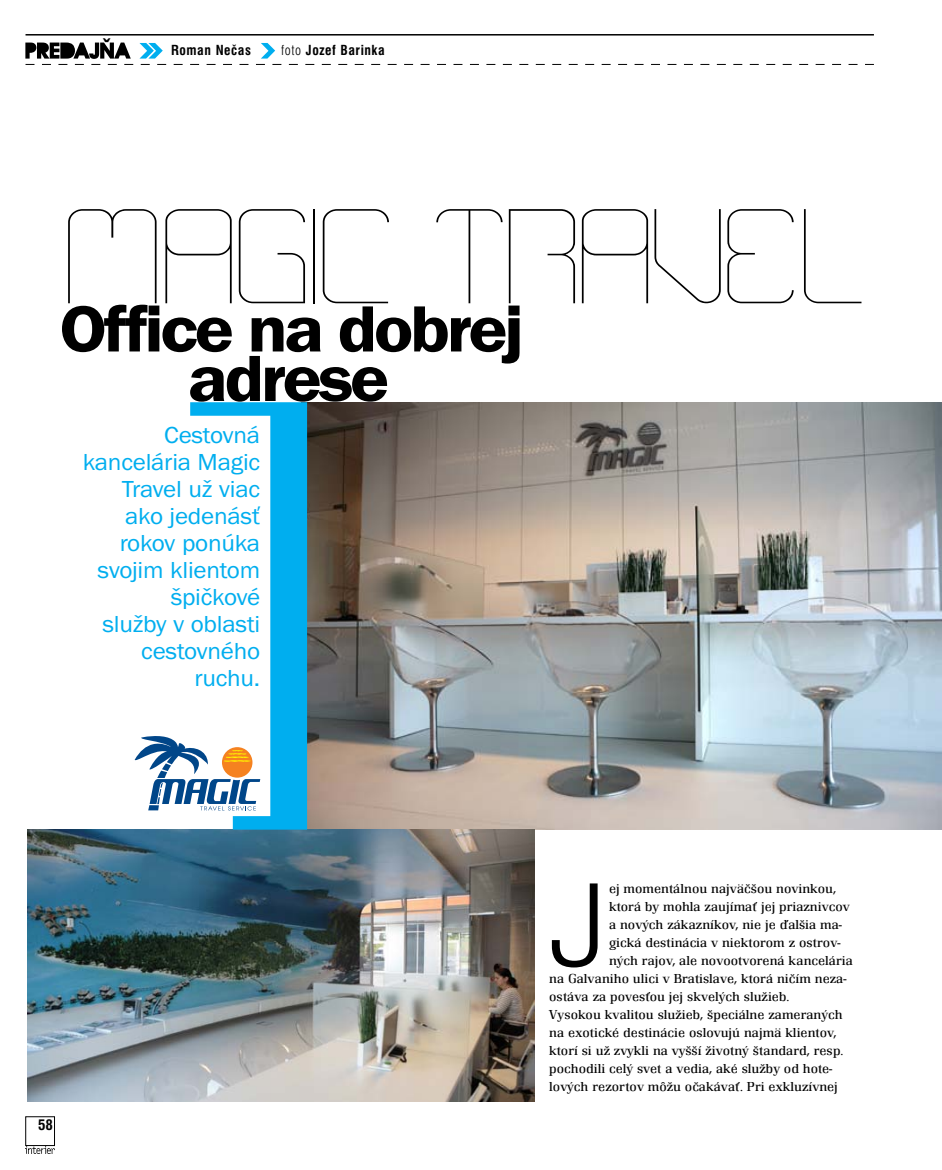
<style>
.page{position:relative;width:942px;height:1170px;background:#fff}
.page>*{position:absolute;margin:0;border:0;box-sizing:border-box;transform-origin:0 0}
.t1{font:132px "Boulder";letter-spacing:-.065em;color:#000;scale:1.1 1}
.t2{font:113.7px "Swiss 721 AT Light";color:#000;scale:1.05 1}
.t3{font:67.5px/49.5px "Franklin Got Itc TOT Dem";letter-spacing:-.05em;color:#000;text-align:center;scale:1.1 1}
.t4{font:24px/27px "Franklin Got Itc TOT Boo";letter-spacing:-.01em;color:#00aeef;text-align:right;scale:1.05 1}
.t5{font:21.6px "Swiss 721 AT Heavy";color:#000;scale:1.11 1}
.t6{font:condensed 14.25px "Swiss 721 AT Bold";color:#000;scale:1.05 1}
.t7{font:300 13.5px "Renault TOT";color:#000;scale:1.05 1}
.t8{font:condensed 13.5px "Swiss 721 AT Bold";letter-spacing:.04em;color:#000}
.s1{font-family:"Swiss 721 AT Light"}
</style>
<div class="page">
<img style="left:314px;top:402px;width:628px;height:427px">
<img style="left:27px;top:829px;width:507px;height:272px">
<img style="left:26px;top:1145px;width:29px;height:8px">
<svg style="left:177px;top:402px;width:137px;height:434px"></svg>
<div style="left:270px;top:411px;width:30px;height:410px;background:#00aeef"></div>
<hr style="left:26px;top:34px;width:848px;height:2px;background:#000">
<svg style="left:25px;top:43px;width:849px;height:22px"></svg>
<svg style="left:135px;top:734px;width:125px;height:76px"></svg>
<h3 class="t5" style="left:101px;top:34px;width:12px">¡</h3>
<p class="t8" style="left:171px;top:42px;width:81px">Roman Nečas</p>
<p class="t8" style="left:281px;top:42px;width:105px"><span class="s1">foto</span> Jozef Barinka</p>
<h1 class="t1" style="left:59px;top:159px;width:735px">MAGIC TRAVEL</h1>
<h3 class="t3" style="left:59px;top:305px;width:424px">Office na dobrej adrese</h3>
<h3 class="t4" style="left:83px;top:422px;width:171px">Cestovná kancelária Magic<br>Travel už viac ako jedenásť rokov ponúka svojim klientom špičkové<br>služby v oblasti cestovného ruchu.</h3>
<p class="t6" style="left:38px;top:1115px;width:16px">58</p>
<h2 class="t2" style="left:549px;top:856px;width:56px">J</h2>
<p class="t7" style="left:609px;top:881px;width:218px">ej momentálnou najväčšou novinkou,</p>
<p class="t7" style="left:609px;top:899px;width:231px">ktorá by mohla zaujímať jej priaznivcov</p>
<p class="t7" style="left:609px;top:917px;width:223px">a nových zákazníkov, nie je ďalšia ma-</p>
<p class="t7" style="left:609px;top:935px;width:222px">gická destinácia v niektorom z ostrov-</p>
<p class="t7" style="left:609px;top:953px;width:234px">ných rajov, ale novootvorená kancelária</p>
<p class="t7" style="left:549px;top:971px;width:284px">na Galvaniho ulici v Bratislave, ktorá ničím neza-</p>
<p class="t7" style="left:549px;top:989px;width:230px">ostáva za povesťou jej skvelých služieb.</p>
<p class="t7" style="left:549px;top:1007px;width:281px">Vysokou kvalitou služieb, špeciálne zameraných</p>
<p class="t7" style="left:549px;top:1025px;width:275px">na exotické destinácie oslovujú najmä klientov,</p>
<p class="t7" style="left:549px;top:1043px;width:282px">ktorí si už zvykli na vyšší životný štandard, resp.</p>
<p class="t7" style="left:549px;top:1061px;width:271px">pochodili celý svet a vedia, aké služby od hote-</p>
<p class="t7" style="left:549px;top:1079px;width:276px">lových rezortov môžu očakávať. Pri exkluzívnej</p>
</div>
